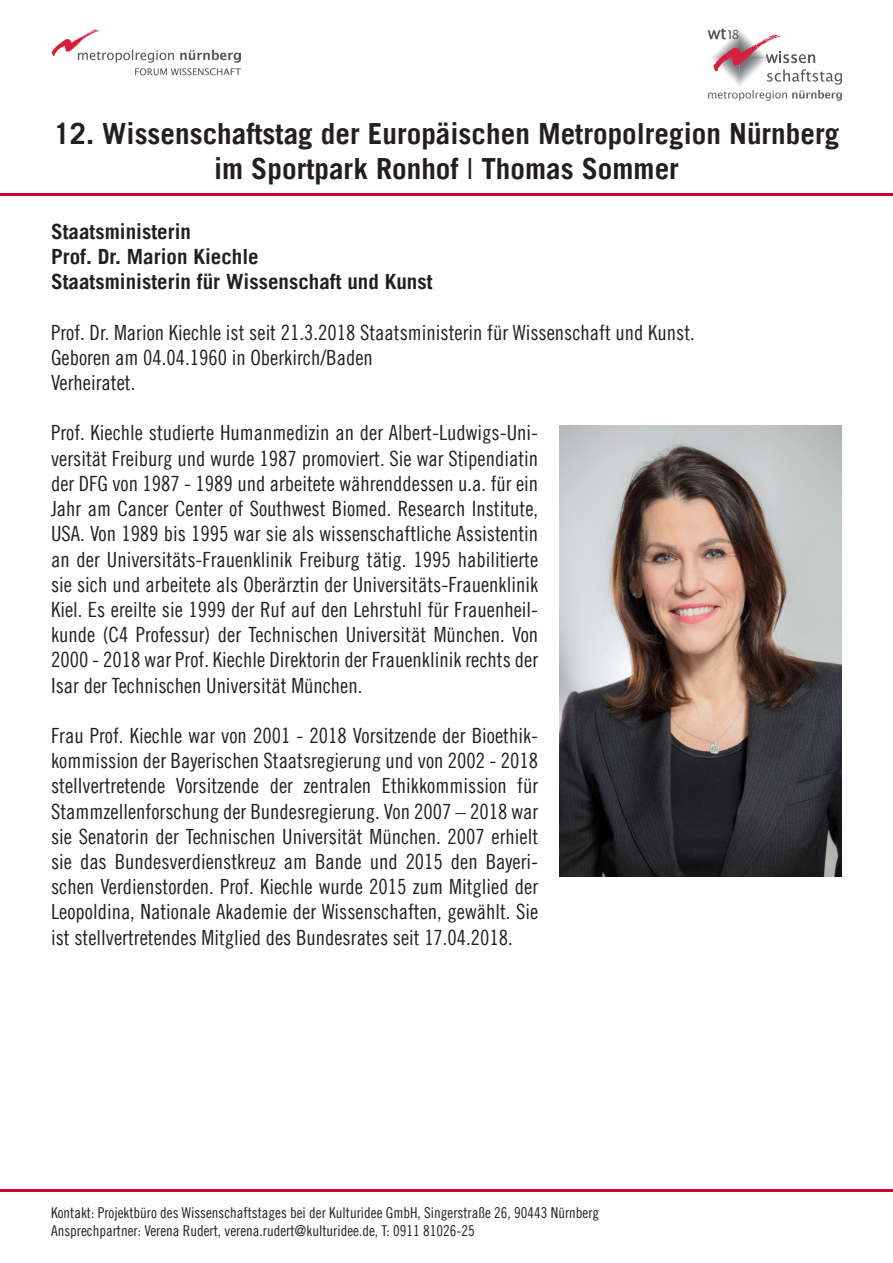
<style>
.page{position:relative;width:893px;height:1263px;background:#fff}
.page>*{position:absolute;margin:0;border:0;box-sizing:border-box;transform-origin:0 0}
.t1{font:700 29.1px/35px "Trade Gothic LT";color:#231f20;text-align:center}
.t2{font:21px/25.2px "Trade Gothic LT Cond Eighteen";color:#231f20;text-align:justify}
.t3{font:700 21px "Trade Gothic LT";color:#231f20}
.t4{font:15px/18px "Trade Gothic LT Cond Eighteen";color:#231f20}
.t5{font:12.6px "Lucida Sans Unicode";color:#57585a}
.s1{font-family:"Trade Gothic LT Cond Eighteen";font-weight:400}
</style>
<div class="page">
<svg style="left:708px;top:29px;width:134px;height:72px"></svg>
<img style="left:51px;top:29px;width:189px;height:47px">
<hr style="left:0;top:1188px;width:893px;height:3px;background:#d30132">
<hr style="left:0;top:193px;width:893px;height:3px;background:#d30132">
<img style="left:559px;top:425px;width:283px;height:452px">
<p class="t5" style="left:731px;top:25px;width:9px">8</p>
<h1 class="t1" style="left:54px;top:116px;width:787px">12. Wissenschaftstag der Europäischen Metropolregion Nürnberg im Sportpark Ronhof <span class="s1">I</span> Thomas Sommer</h1>
<p class="t3" style="left:51px;top:218px;width:142px">Staatsministerin</p>
<p class="t3" style="left:51px;top:244px;width:209px">Prof. Dr. Marion Kiechle</p>
<p class="t3" style="left:51px;top:269px;width:383px">Staatsministerin für Wissenschaft und Kunst</p>
<p class="t2" style="left:51px;top:319px;width:645px">Prof. Dr. Marion Kiechle ist seit 21.3.2018 Staatsministerin für Wissenschaft und Kunst.</p>
<p class="t2" style="left:51px;top:345px;width:323px">Geboren am 04.04.1960 in Oberkirch/Baden</p>
<p class="t2" style="left:51px;top:370px;width:86px">Verheiratet.</p>
<p class="t2" style="left:51px;top:420px;width:489px">Prof. Kiechle studierte Humanmedizin an der Albert-Ludwigs-Uni&shy;versität Freiburg und wurde 1987 promoviert. Sie war Stipendiatin der DFG von 1987 - 1989 und arbeitete währenddessen u.a. für ein Jahr am Cancer Center of Southwest Biomed. Research Institute, USA. Von 1989 bis 1995 war sie als wissenschaftliche Assistentin an der Universitäts-Frauenklinik Freiburg tätig. 1995 habilitierte sie sich und arbeitete als Oberärztin der Universitäts-Frauenklinik Kiel. Es ereilte sie 1999 der Ruf auf den Lehrstuhl für Frauenheil&shy;kunde (C4 Professur) der Technischen Universität München. Von 2000 - 2018 war Prof. Kiechle Direktorin der Frauenklinik rechts der Isar der Technischen Universität München.</p>
<p class="t2" style="left:51px;top:723px;width:489px">Frau Prof. Kiechle war von 2001 - 2018 Vorsitzende der Bioethik&shy;kommission der Bayerischen Staatsregierung und von 2002 - 2018 stellvertretende Vorsitzende der zentralen Ethikkommission für Stammzellenforschung der Bundesregierung. Von 2007 – 2018 war sie Senatorin der Technischen Universität München. 2007 erhielt sie das Bundesverdienstkreuz am Bande und 2015 den Bayeri&shy;schen Verdienstorden. Prof. Kiechle wurde 2015 zum Mitglied der Leopoldina, Nationale Akademie der Wissenschaften, gewählt. Sie ist stellvertretendes Mitglied des Bundesrates seit 17.04.2018.</p>
<p class="t4" style="left:51px;top:1203px;width:550px">Kontakt: Projektbüro des Wissenschaftstages bei der Kulturidee GmbH, Singerstraße 26, 90443 Nürnberg<br>Ansprechpartner: Verena Rudert, verena.rudert@kulturidee.de, T: 0911 81026-25</p>
</div>
